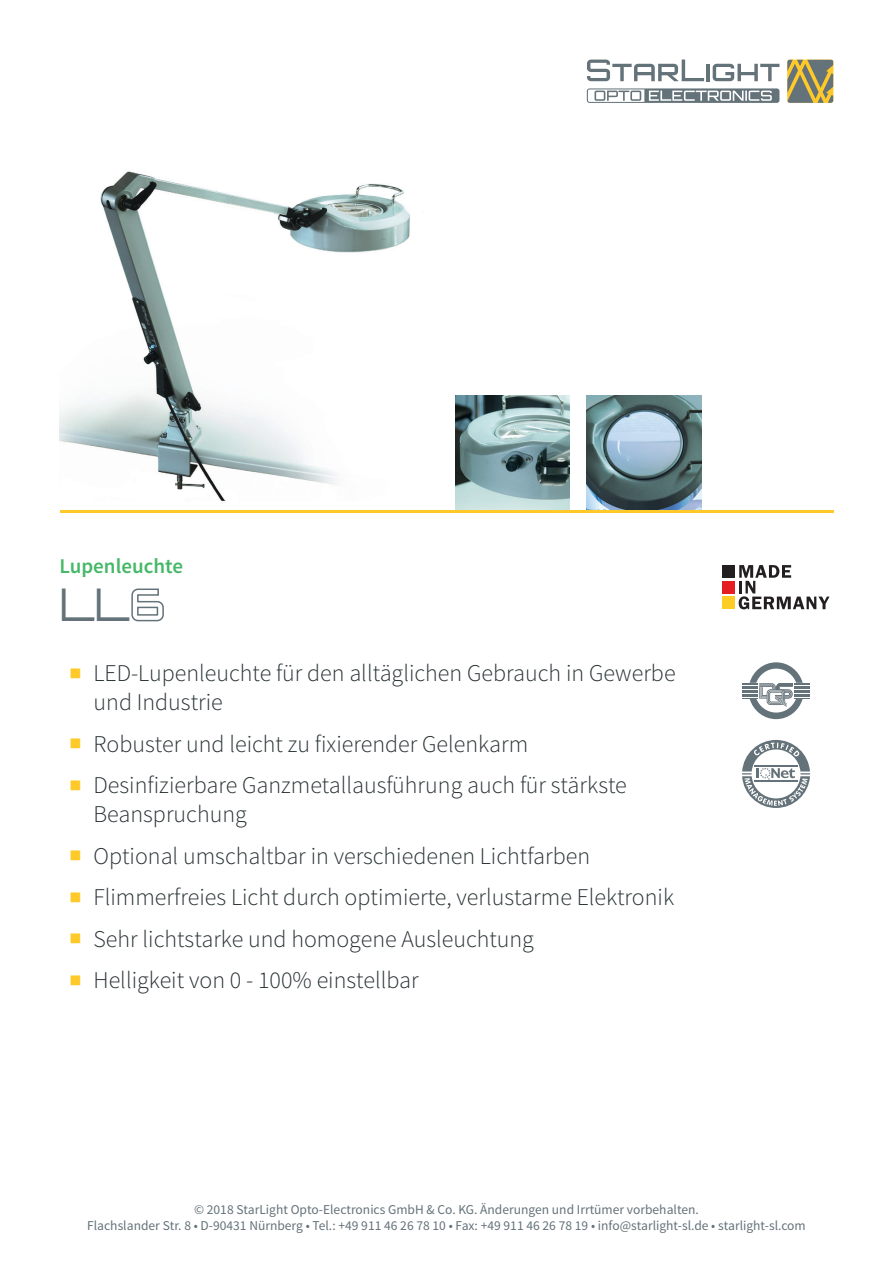
<style>
.page{position:relative;width:893px;height:1263px;background:#fff}
.page>*{position:absolute;margin:0;border:0;box-sizing:border-box;transform-origin:0 0}
.t1{font:45px "Orbitron";color:#647279}
.t2{font:300 24px/28.8px "Source Sans Pro";color:#293335}
.t3{font:600 21px "Source Sans Pro";color:#45b867}
.t4{font:13.5px/16.2px "Source Sans Pro";color:#647279;text-align:center}
.s1{font-weight:400;font-size:48px;color:#fec929}
</style>
<div class="page">
<svg style="left:587px;top:60px;width:117px;height:21px"></svg>
<hr style="left:706px;top:64px;width:3px;height:17px;background:#647279">
<svg style="left:713px;top:64px;width:66px;height:17px"></svg>
<svg style="left:587px;top:88px;width:192px;height:15px"></svg>
<svg style="left:787px;top:60px;width:46px;height:43px"></svg>
<svg style="left:131px;top:588px;width:33px;height:34px"></svg>
<img style="left:60px;top:171px;width:350px;height:331px">
<img style="left:455px;top:395px;width:115px;height:115px">
<img style="left:587px;top:395px;width:115px;height:115px">
<svg style="left:739px;top:565px;width:90px;height:44px"></svg>
<div style="left:723px;top:565px;width:12px;height:13px;background:#231f20"></div>
<div style="left:723px;top:581px;width:12px;height:13px;background:#e51e24"></div>
<div style="left:723px;top:596px;width:12px;height:13px;background:#fecc27"></div>
<hr style="left:60px;top:510px;width:773px;height:2px;background:#fec929">
<svg style="left:742px;top:662px;width:68px;height:57px"></svg>
<svg style="left:742px;top:740px;width:68px;height:68px"></svg>
<p class="t3" style="left:60px;top:553px;width:125px">Lupenleuchte</p>
<h1 class="t1" style="left:60px;top:575px;width:72px">LL</h1>
<p class="t2" style="left:94px;top:659px;width:583px;text-indent:-26px"><span class="s1">■</span> LED-Lupenleuchte für den alltäglichen Gebrauch in Gewerbe und Industrie</p>
<p class="t2" style="left:68px;top:729px;width:462px"><span class="s1">■</span> Robuster und leicht zu fixierender Gelenkarm</p>
<p class="t2" style="left:94px;top:771px;width:535px;text-indent:-26px"><span class="s1">■</span> Desinfizierbare Ganzmetallausführung auch für stärkste<br>Beanspruchung</p>
<p class="t2" style="left:68px;top:841px;width:524px"><span class="s1">■</span> Optional umschaltbar in verschiedenen Lichtfarben</p>
<p class="t2" style="left:68px;top:883px;width:608px"><span class="s1">■</span> Flimmerfreies Licht durch optimierte, verlustarme Elektronik</p>
<p class="t2" style="left:68px;top:924px;width:467px"><span class="s1">■</span> Sehr lichtstarke und homogene Ausleuchtung</p>
<p class="t2" style="left:68px;top:966px;width:352px"><span class="s1">■</span> Helligkeit von 0 - 100% einstellbar</p>
<p class="t4" style="left:87px;top:1201px;width:720px">© 2018 StarLight Opto-Electronics GmbH &amp; Co. KG. Änderungen und Irrtümer vorbehalten.<br>Flachslander Str. 8 • D-90431 Nürnberg • Tel.: +49 911 46 26 78 10 • Fax: +49 911 46 26 78 19 • info@starlight-sl.de • starlight-sl.com</p>
</div>
